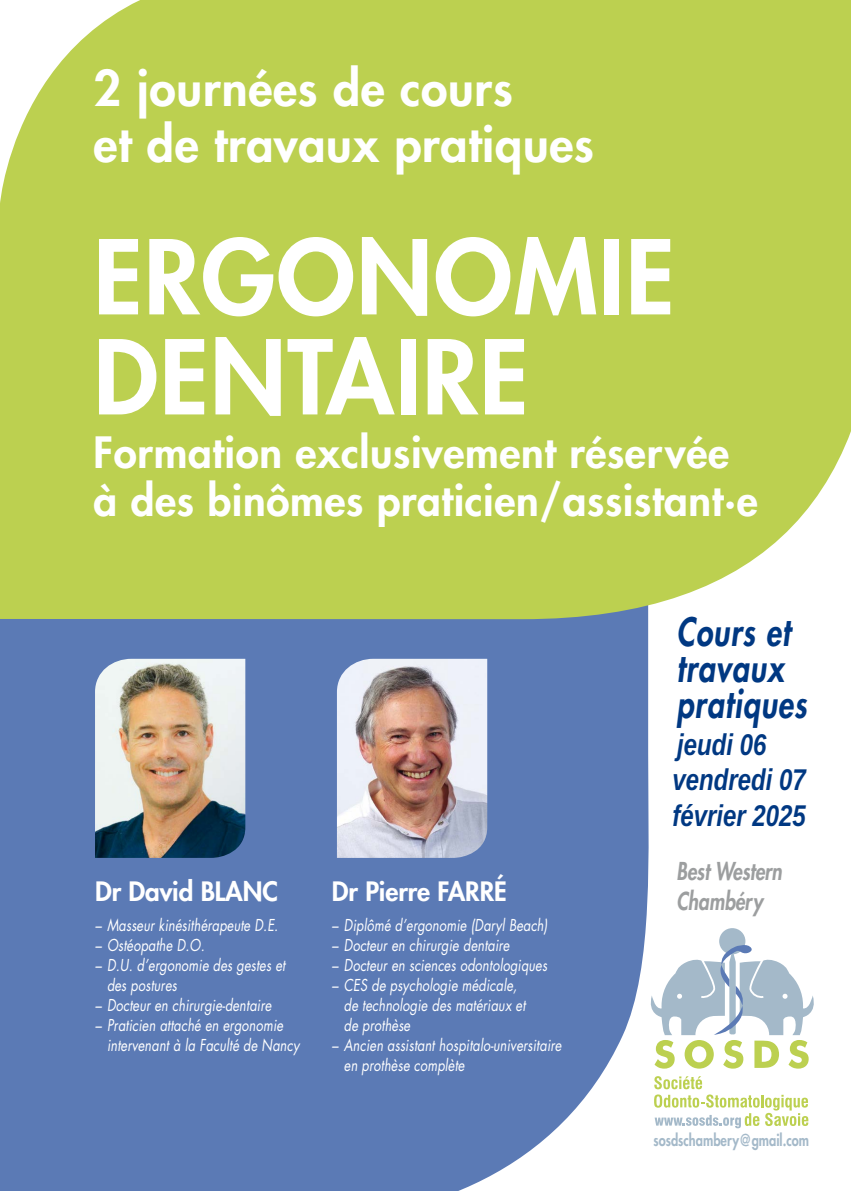
<style>
.page{position:relative;width:851px;height:1191px;background:#fff}
.page>*{position:absolute;margin:0;border:0;box-sizing:border-box;transform-origin:0 0}
.t1{font:800 100px/100px "Futura";letter-spacing:.015em;color:#fff}
.t2{font:800 48px/56px "Futura";letter-spacing:.015em;color:#fff}
.t3{font:800 42px/48px "Futura";letter-spacing:.015em;color:#fff}
.t4{font:italic 800 38px/36px "Futura";letter-spacing:.03em;color:#003882;scale:.8 1}
.t5{font:italic 700 30px/35.6px "Helvetica";letter-spacing:.005em;color:#003882;scale:.8 1}
.t6{font:800 26px "Futura";letter-spacing:-.005em;color:#fff}
.t7{font:italic 800 24px/30px "Futura";letter-spacing:-.005em;color:#9c9e9f;scale:.8 1}
.t8{font:italic 16px/20px "Futura";letter-spacing:.01em;color:#fff;scale:.8 1}
.t9{font:800 16px "Futura";color:#a4b9c9;scale:.8 1}
</style>
<div class="page">
<div style="left:0;top:619px;width:649px;height:572px;background:#5b7ab5"></div>
<div style="left:0;top:0;width:850px;height:619px;background:#bcd050"></div>
<div style="left:719px;top:928px;width:26px;height:26px;background:#a4b9c9;border-radius:50%"></div>
<svg style="left:646px;top:942px;width:168px;height:126px"></svg>
<svg style="left:654px;top:1076px;width:154px;height:52px"></svg>
<img style="left:95px;top:659px;width:150px;height:199px">
<img style="left:337px;top:659px;width:150px;height:199px">
<h2 class="t2" style="left:94px;top:60px;width:501px">2 journées de cours<br>et de travaux pratiques</h2>
<h1 class="t1" style="left:94px;top:226px;width:582px">ERGONOMIE<br>DENTAIRE</h1>
<h3 class="t3" style="left:94px;top:428px;width:665px">Formation exclusivement réservée à des binômes praticien/assistant·e</h3>
<h3 class="t6" style="left:95px;top:874px;width:184px">Dr David BLANC</h3>
<p class="t8" style="left:95px;top:915px;width:230px">– Masseur kinésithérapeute D.E.</p>
<p class="t8" style="left:95px;top:935px;width:139px">– Ostéopathe D.O.</p>
<p class="t8" style="left:107px;top:955px;width:224px;text-indent:-12px">– D.U. d’ergonomie des gestes et des postures</p>
<p class="t8" style="left:95px;top:995px;width:222px">– Docteur en chirurgie-dentaire</p>
<p class="t8" style="left:107px;top:1015px;width:242px;text-indent:-12px">– Praticien attaché en ergonomie intervenant à la Faculté de Nancy</p>
<h3 class="t6" style="left:332px;top:874px;width:176px">Dr Pierre FARRÉ</h3>
<p class="t8" style="left:332px;top:915px;width:271px">– Diplômé d’ergonomie (Daryl Beach)</p>
<p class="t8" style="left:332px;top:935px;width:224px">– Docteur en chirurgie dentaire</p>
<p class="t8" style="left:332px;top:955px;width:270px">– Docteur en sciences odontologiques</p>
<p class="t8" style="left:344px;top:975px;width:228px;text-indent:-12px">– CES de psychologie médicale, de technologie des matériaux et de prothèse</p>
<p class="t8" style="left:344px;top:1035px;width:273px;text-indent:-12px">– Ancien assistant hospitalo-universitaire en prothèse complète</p>
<h3 class="t4" style="left:676px;top:613px;width:164px">Cours et travaux pratiques</h3>
<h3 class="t5" style="left:672px;top:727px;width:168px">jeudi 06 vendredi 07 février 2025</h3>
<h3 class="t7" style="left:676px;top:856px;width:133px">Best Western<br>Chambéry</h3>
<p class="t9" style="left:653px;top:1129px;width:196px">sosdschambery@gmail.com</p>
</div>
